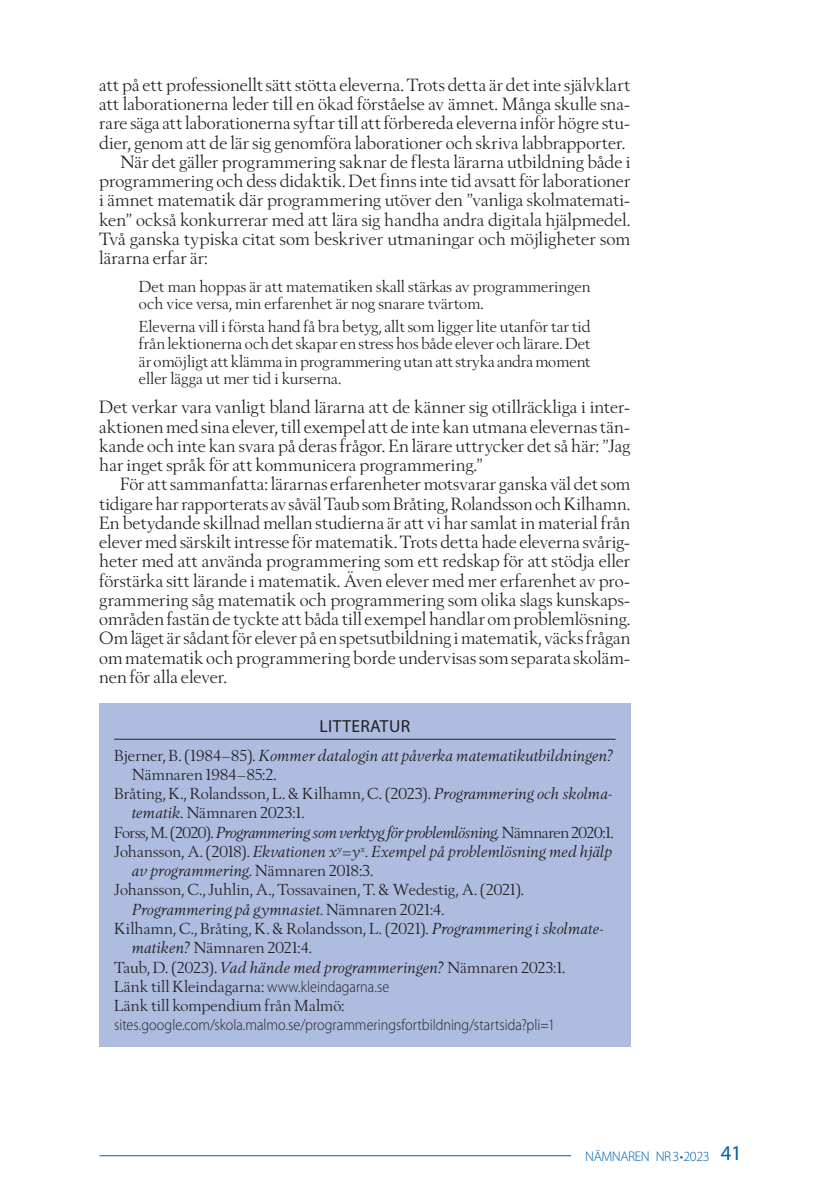
<style>
.page{position:relative;width:819px;height:1201px;background:#fff}
.page>*{position:absolute;margin:0;border:0;box-sizing:border-box;transform-origin:0 0}
.t1{font:17.5px/19.2px "Berling Nova Display Pro";color:#231f20;text-align:justify}
.t2{font:17.5px "Myriad Pro";letter-spacing:.02em;color:#231f20}
.t3{font:15.75px/17.5px "Berling Nova Display Pro";color:#231f20}
.t4{font:italic 15.75px "Berling Nova Display Pro";color:#231f20}
.t5{font:300 15.75px "Myriad Pro";color:#231f20;scale:.9 1}
.t6{font:italic 15.75px "Berling Nova Display Pro";letter-spacing:-.025em;color:#231f20}
.t7{font:300 14px "Myriad Pro";letter-spacing:-.03em;color:#015dad}
.s1{font-style:normal}
.s2{font-style:italic}
.s3{font-family:"Myriad Pro";font-weight:300}
.s4{font-weight:400;font-size:21px}
</style>
<div class="page">
<hr style="left:99px;top:1155px;width:472px;height:1px;background:#015dad">
<div style="left:99px;top:703px;width:531px;height:344px;background:#aebcdf"></div>
<hr style="left:114px;top:738px;width:501px;height:1px;background:#231f20">
<p class="t1" style="left:99px;top:75px;width:532px">att på ett professionellt sätt stötta eleverna. Trots detta är det inte självklart</p>
<p class="t1" style="left:99px;top:94px;width:532px">att laborationerna leder till en ökad förståelse av ämnet. Många skulle sna-</p>
<p class="t1" style="left:99px;top:113px;width:532px">rare säga att laborationerna syftar till att förbereda eleverna inför högre stu-</p>
<p class="t1" style="left:99px;top:133px;width:527px">dier, genom att de lär sig genomföra laborationer och skriva labbrapporter.</p>
<p class="t1" style="left:120px;top:152px;width:511px">När det gäller programmering saknar de flesta lärarna utbildning både i</p>
<p class="t1" style="left:99px;top:171px;width:532px">programmering och dess didaktik. Det finns inte tid avsatt för laborationer</p>
<p class="t1" style="left:99px;top:190px;width:532px">i ämnet matematik där programmering utöver den ”vanliga skolmatemati-</p>
<p class="t1" style="left:99px;top:210px;width:532px">ken” också konkurrerar med att lära sig handha andra digitala hjälpmedel.</p>
<p class="t1" style="left:99px;top:229px;width:532px">Två ganska typiska citat som beskriver utmaningar och möjligheter som</p>
<p class="t1" style="left:99px;top:248px;width:110px">lärarna erfar är:</p>
<p class="t3" style="left:139px;top:277px;width:453px">Det man hoppas är att matematiken skall stärkas av programmeringen och vice versa, min erfarenhet är nog snarare tvärtom.</p>
<p class="t3" style="left:139px;top:317px;width:453px;text-align:justify">Eleverna vill i första hand få bra betyg, allt som ligger lite utanför tar tid från lektionerna och det skapar en stress hos både elever och lärare. Det är omöjligt att klämma in programmering utan att stryka andra moment eller lägga ut mer tid i kurserna.</p>
<p class="t1" style="left:99px;top:397px;width:532px">Det verkar vara vanligt bland lärarna att de känner sig otillräckliga i inter&shy;aktionen med sina elever, till exempel att de inte kan utmana elevernas tän&shy;kande och inte kan svara på deras frågor. En lärare uttrycker det så här: ”Jag har inget språk för att kommunicera programmering.”</p>
<p class="t1" style="left:99px;top:474px;width:532px;text-indent:21px">För att sammanfatta: lärarnas erfarenheter motsvarar ganska väl det som tidigare har rapporterats av såväl Taub som Bråting, Rolandsson och Kilhamn.<br>En betydande skillnad mellan studierna är att vi har samlat in material från elever med särskilt intresse för matematik. Trots detta hade eleverna svårig&shy;heter med att använda programmering som ett redskap för att stödja eller förstärka sitt lärande i matematik. Även elever med mer erfarenhet av pro&shy;grammering såg matematik och programmering som olika slags kunskaps&shy;områden fastän de tyckte att båda till exempel handlar om problemlösning.<br>Om läget är sådant för elever på en spetsutbildning i matematik, väcks frågan om matematik och programmering borde undervisas som separata skoläm&shy;nen för alla elever.</p>
<p class="t2" style="left:319px;top:716px;width:92px">LITTERATUR</p>
<p class="t4" style="left:114px;top:746px;width:500px"><span class="s1">Bjerner, B. (1984–85).</span> Kommer datalogin att påverka matematikutbildningen?</p>
<p class="t3" style="left:132px;top:765px;width:147px">Nämnaren 1984–85:2.</p>
<p class="t3" style="left:114px;top:784px;width:499px">Bråting, K., Rolandsson, L. &amp; Kilhamn, C. (2023). <span class="s2">Programmering och skolma-</span></p>
<p class="t3" style="left:132px;top:804px;width:174px"><span class="s2">tematik</span>. Nämnaren 2023:1.</p>
<p class="t6" style="left:114px;top:823px;width:501px"><span class="s1">Forss, M. (2020).</span> Programmering som verktyg för problemlösning. <span class="s1">Nämnaren 2020:1.</span></p>
<p class="t4" style="left:114px;top:842px;width:499px"><span class="s1">Johansson, A. (2018).</span> Ekvationen x<sup>y</sup>=y<sup>x</sup>. Exempel på problemlösning med hjälp</p>
<p class="t3" style="left:132px;top:861px;width:243px"><span class="s2">av programmering</span>. Nämnaren 2018:3.</p>
<p class="t3" style="left:114px;top:881px;width:411px">Johansson, C., Juhlin, A., Tossavainen, T. &amp; Wedestig, A. (2021).</p>
<p class="t4" style="left:132px;top:900px;width:314px">Programmering på gymnasiet. <span class="s1">Nämnaren 2021:4.</span></p>
<p class="t3" style="left:114px;top:919px;width:490px">Kilhamn, C., Bråting, K. &amp; Rolandsson, L. (2021). <span class="s2">Programmering i skolmate-</span></p>
<p class="t3" style="left:132px;top:938px;width:182px"><span class="s2">matiken?</span> Nämnaren 2021:4.</p>
<p class="t3" style="left:114px;top:958px;width:453px">Taub, D. (2023). <span class="s2">Vad hände med programmeringen?</span> Nämnaren 2023:1.</p>
<p class="t3" style="left:114px;top:977px;width:276px">Länk till Kleindagarna: <span class="s3">www.kleindagarna.se</span></p>
<p class="t3" style="left:114px;top:996px;width:232px">Länk till kompendium från Malmö:</p>
<p class="t5" style="left:114px;top:1016px;width:491px">sites.google.com/skola.malmo.se/programmeringsfortbildning/startsida?pli=1</p>
<p class="t7" style="left:585px;top:1148px;width:158px">NÄMNAREN NR3•2023 <span class="s4">41</span></p>
</div>
